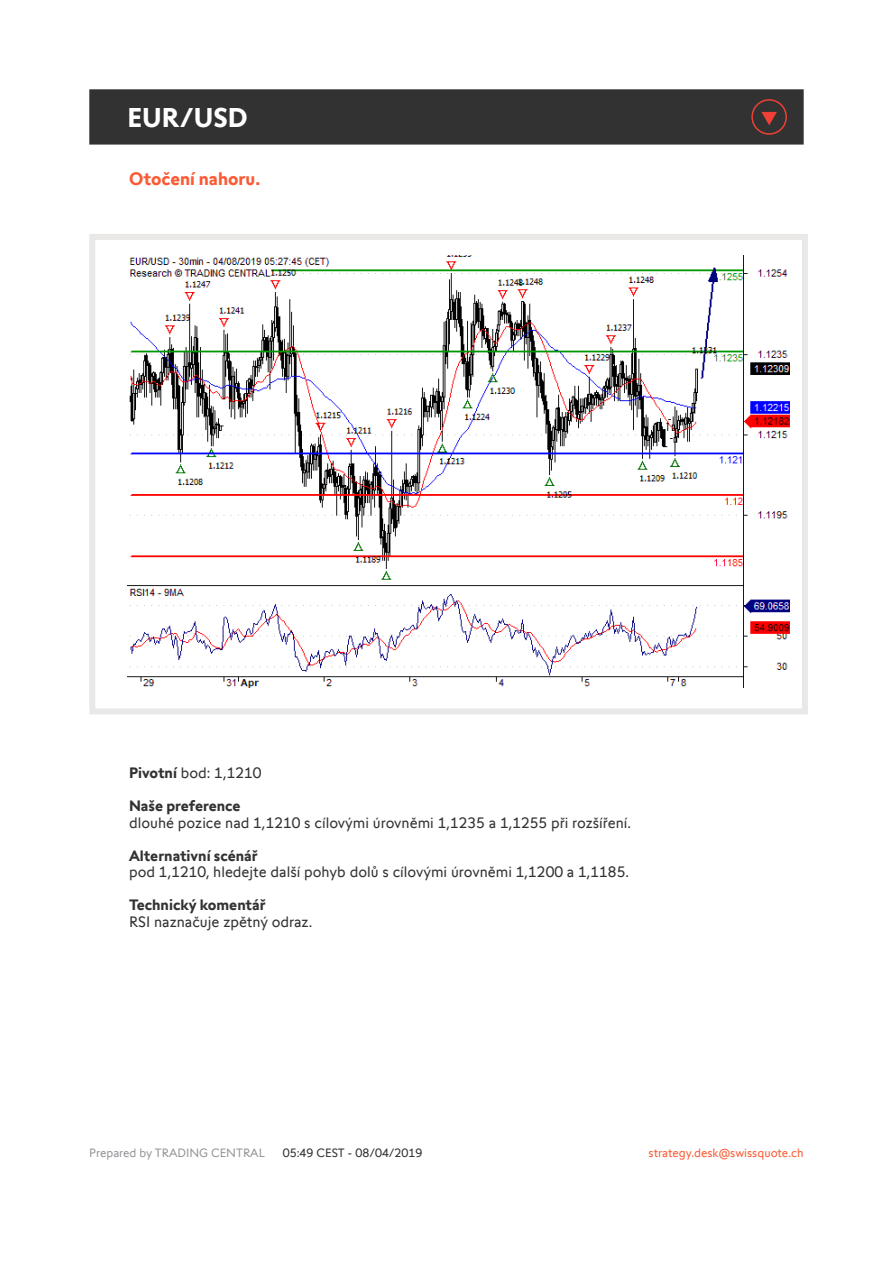
<style>
.page{position:relative;width:893px;height:1263px;background:#fff}
.page>*{position:absolute;margin:0;border:0;box-sizing:border-box;transform-origin:0 0}
.t1{font:700 27px "Swissquote CT";color:#fff}
.t2{font:700 18px "Swissquote CT";color:#fa5b35}
.t3{font:15px "Swissquote CT";color:#323232}
.t4{font:700 15px "Swissquote CT";color:#323232}
.t5{font:12px "Swissquote CT";color:#fa5b35}
.t6{font:12px "Swissquote CT";color:#939598}
.t7{font:12px "Swissquote CT";color:#323232}
.s1{font-weight:700}
</style>
<div class="page">
<div style="left:89px;top:234px;width:719px;height:480px;border:6px solid #e9e8e7"></div>
<div style="left:89px;top:89px;width:715px;height:56px;background:#323232;border:2px solid #323232"></div>
<img style="left:128px;top:255px;width:661px;height:432px">
<svg style="left:751px;top:99px;width:36px;height:36px"></svg>
<h1 class="t1" style="left:128px;top:101px;width:122px">EUR/USD</h1>
<p class="t2" style="left:129px;top:168px;width:133px">Otočení nahoru.</p>
<p class="t3" style="left:129px;top:764px;width:134px"><span class="s1">Pivotní</span> bod: 1,1210</p>
<p class="t4" style="left:129px;top:797px;width:113px">Naše preference</p>
<p class="t3" style="left:129px;top:814px;width:503px">dlouhé pozice nad 1,1210 s cílovými úrovněmi 1,1235 a 1,1255 při rozšíření.</p>
<p class="t4" style="left:129px;top:846px;width:130px">Alternativní scénář</p>
<p class="t3" style="left:129px;top:863px;width:501px">pod 1,1210, hledejte další pohyb dolů s cílovými úrovněmi 1,1200 a 1,1185.</p>
<p class="t4" style="left:129px;top:896px;width:138px">Technický komentář</p>
<p class="t3" style="left:129px;top:913px;width:185px">RSI naznačuje zpětný odraz.</p>
<p class="t6" style="left:89px;top:1145px;width:177px">Prepared by TRADING CENTRAL</p>
<p class="t7" style="left:283px;top:1145px;width:141px">05:49 CEST - 08/04/2019</p>
<p class="t5" style="left:649px;top:1145px;width:157px">strategy.desk@swissquote.ch</p>
</div>
